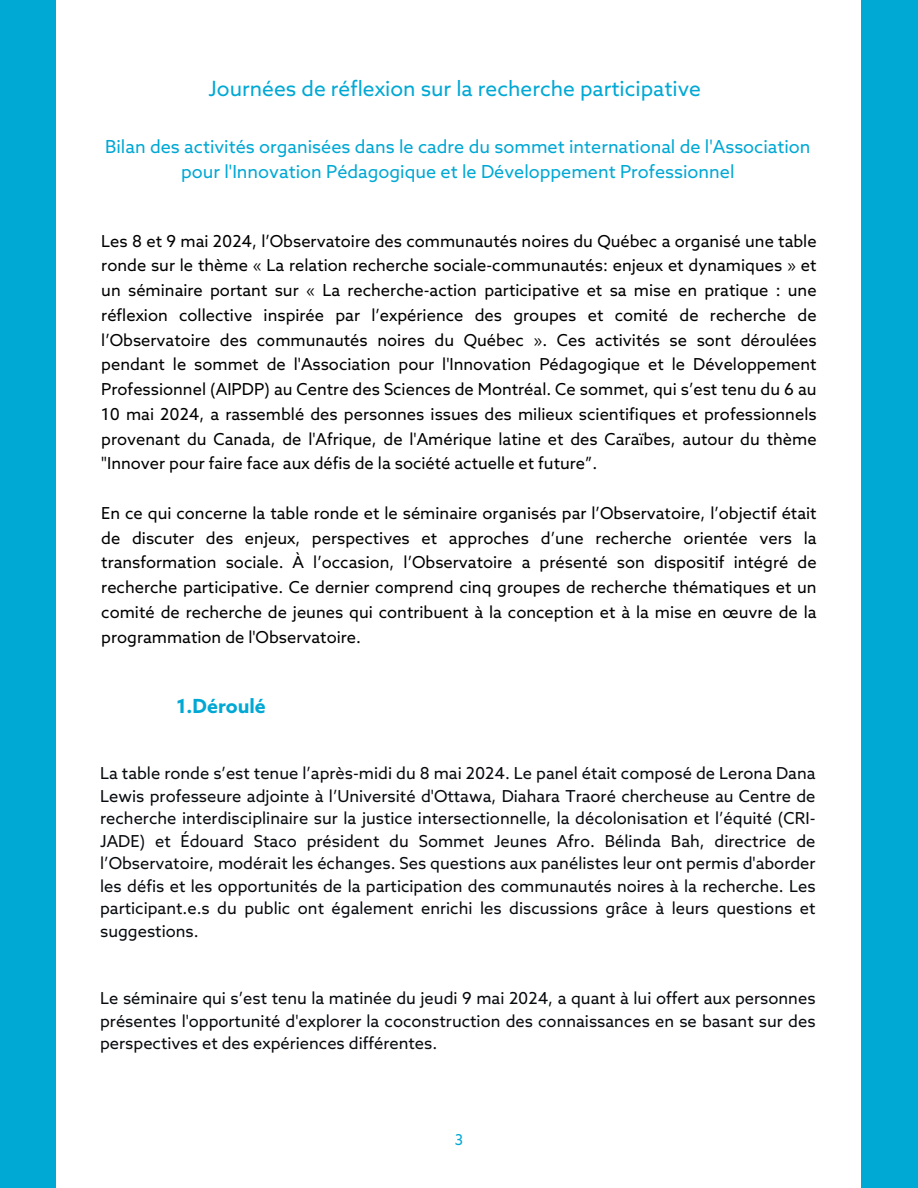
<style>
.page{position:relative;width:918px;height:1188px;background:#fff}
.page>*{position:absolute;margin:0;border:0;box-sizing:border-box;transform-origin:0 0}
.t1{font:21px "Azo Sans";color:#00a8d4}
.t2{font:700 19.5px "Azo Sans W01";color:#00a8d4}
.t3{font:18px/24.8px "Azo Sans";color:#00a8d4;text-align:center}
.t4{font:16.5px/24.8px "Azo Sans";color:#000;text-align:justify}
.t5{font:16.5px/22.5px "Azo Sans";color:#070a0e;text-align:justify}
.t6{font:15px "Azo Sans";color:#00a8d4}
</style>
<div class="page">
<div style="left:0;top:0;width:56px;height:1188px;background:#00a8d4"></div>
<div style="left:862px;top:0;width:56px;height:1188px;background:#00a8d4"></div>
<p class="t1" style="left:209px;top:78px;width:494px">Journées de réflexion sur la recherche participative</p>
<h1 class="t3" style="left:105px;top:136px;width:707px">Bilan des activités organisées dans le cadre du sommet international de l'Association pour l'Innovation Pédagogique et le Développement Professionnel</h1>
<h2 class="t4" style="left:101px;top:230px;width:717px">Les 8 et 9 mai 2024, l’Observatoire des communautés noires du Québec a organisé une table ronde sur le thème « La relation recherche sociale-communautés: enjeux et dynamiques » et un séminaire portant sur « La recherche-action participative et sa mise en pratique : une réflexion collective inspirée par l’expérience des groupes et comité de recherche de l’Observatoire des communautés noires du Québec ». Ces activités se sont déroulées pendant le sommet de l'Association pour l'Innovation Pédagogique et le Développement Professionnel (AIPDP) au Centre des Sciences de Montréal. Ce sommet, qui s’est tenu du 6 au 10 mai 2024, a rassemblé des personnes issues des milieux scientifiques et professionnels provenant du Canada, de l'Afrique, de l'Amérique latine et des Caraïbes, autour du thème "Innover pour faire face aux défis de la société actuelle et future”.</h2>
<p class="t4" style="left:101px;top:502px;width:717px">En ce qui concerne la table ronde et le séminaire organisés par l’Observatoire, l’objectif était de discuter des enjeux, perspectives et approches d’une recherche orientée vers la transformation sociale. À l’occasion, l’Observatoire a présenté son dispositif intégré de recherche participative. Ce dernier comprend cinq groupes de recherche thématiques et un comité de recherche de jeunes qui contribuent à la conception et à la mise en œuvre de la programmation de l'Observatoire.</p>
<p class="t2" style="left:177px;top:693px;width:91px">1.Déroulé</p>
<p class="t5" style="left:100px;top:764px;width:717px">La table ronde s’est tenue l’après-midi du 8 mai 2024. Le panel était composé de Lerona Dana Lewis professeure adjointe à l’Université d'Ottawa, Diahara Traoré chercheuse au Centre de recherche interdisciplinaire sur la justice intersectionnelle, la décolonisation et l’équité (CRI-JADE) et Édouard Staco président du Sommet Jeunes Afro. Bélinda Bah, directrice de l’Observatoire, modérait les échanges. Ses questions aux panélistes leur ont permis d'aborder les défis et les opportunités de la participation des communautés noires à la recherche. Les participant.e.s du public ont également enrichi les discussions grâce à leurs questions et suggestions.</p>
<p class="t5" style="left:100px;top:989px;width:717px">Le séminaire qui s’est tenu la matinée du jeudi 9 mai 2024, a quant à lui offert aux personnes présentes l'opportunité d'explorer la coconstruction des connaissances en se basant sur des perspectives et des expériences différentes.</p>
<p class="t6" style="left:455px;top:1132px;width:10px">3</p>
</div>
